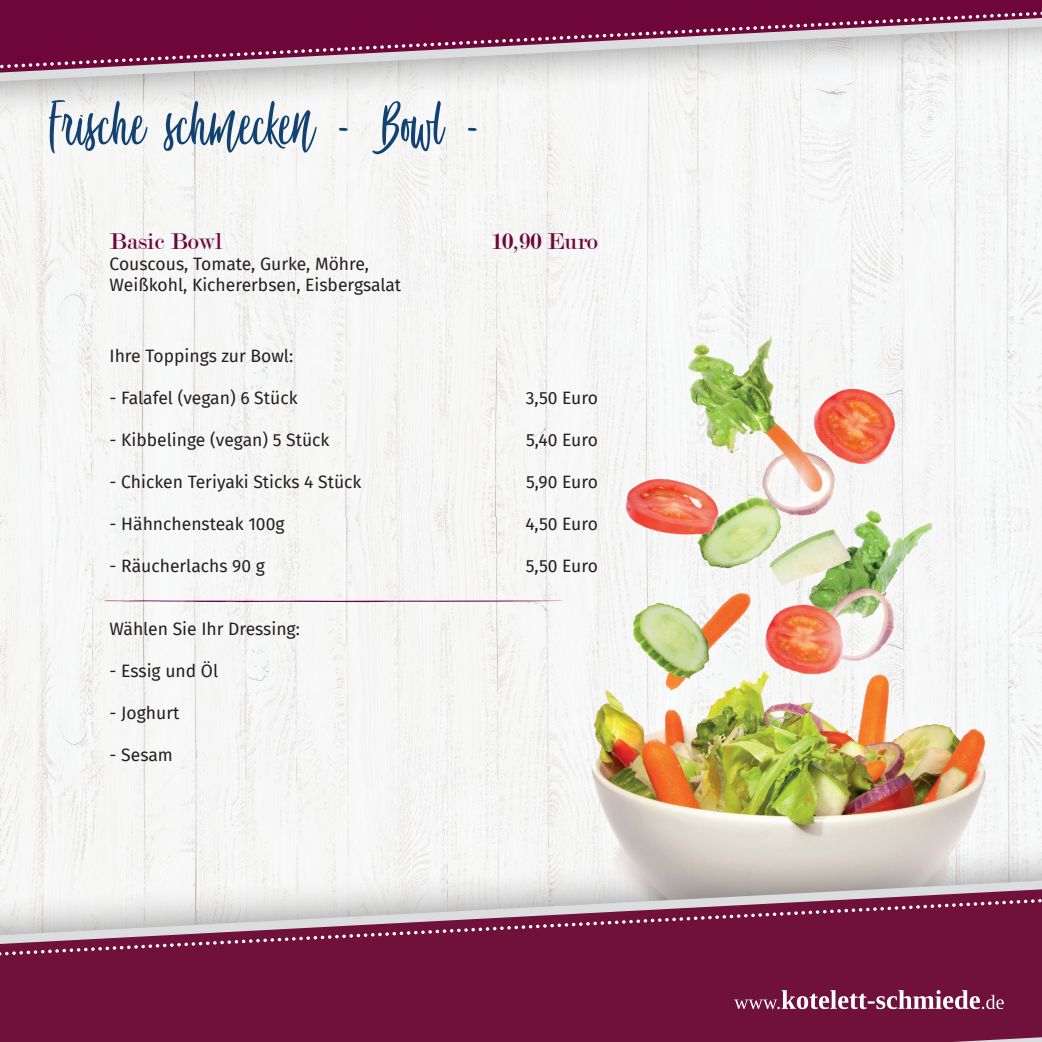
<style>
.page{position:relative;width:1042px;height:1042px;background:#fff}
.page>*{position:absolute;margin:0;border:0;box-sizing:border-box;transform-origin:0 0}
.t1{font:80.67px "Awesome Birds";color:#124271}
.t2{font:24.5px "Modern";color:#6e063a}
.t3{font:17.5px/21px "Fira Sans";color:#231f20}
</style>
<div class="page">
<img style="left:0;top:178px;width:1042px;height:340px">
<img style="left:0;top:518px;width:1042px;height:320px">
<img style="left:564px;top:310px;width:439px;height:528px">
<div style="left:0;top:0;width:1042px;height:178px;background:#f6f7f6"></div>
<svg style="left:0;top:0;width:1042px;height:125px"></svg>
<div style="left:0;top:838px;width:1042px;height:204px;background:#231f20;opacity:.51"></div>
<svg style="left:0;top:871px;width:1042px;height:171px"></svg>
<svg style="left:101px;top:600px;width:465px;height:2px"></svg>
<svg style="left:0;top:883px;width:1042px;height:128px"></svg>
<svg style="left:734px;top:982px;width:276px;height:31px"></svg>
<svg style="left:372px;top:101px;width:29px;height:52px"></svg>
<svg style="left:411px;top:116px;width:27px;height:33px"></svg>
<svg style="left:49px;top:100px;width:246px;height:53px"></svg>
<h1 class="t1" style="left:293px;top:93px;width:152px">■ □ ●</h1>
<h2 class="t2" style="left:110px;top:229px;width:115px">Basic Bowl</h2>
<h2 class="t2" style="left:491px;top:229px;width:108px">10,90 Euro</h2>
<p class="t3" style="left:110px;top:253px;width:293px">Couscous, Tomate, Gurke, Möhre,<br>Weißkohl, Kichererbsen, Eisbergsalat</p>
<p class="t3" style="left:110px;top:345px;width:185px">Ihre Toppings zur Bowl:</p>
<p class="t3" style="left:110px;top:387px;width:190px">- Falafel (vegan) 6 Stück</p>
<p class="t3" style="left:526px;top:387px;width:74px">3,50 Euro</p>
<p class="t3" style="left:110px;top:429px;width:221px">- Kibbelinge (vegan) 5 Stück</p>
<p class="t3" style="left:526px;top:429px;width:73px">5,40 Euro</p>
<p class="t3" style="left:110px;top:471px;width:253px">- Chicken Teriyaki Sticks 4 Stück</p>
<p class="t3" style="left:526px;top:471px;width:73px">5,90 Euro</p>
<p class="t3" style="left:110px;top:513px;width:176px">- Hähnchensteak 100g</p>
<p class="t3" style="left:525px;top:513px;width:74px">4,50 Euro</p>
<p class="t3" style="left:110px;top:555px;width:157px">- Räucherlachs 90 g</p>
<p class="t3" style="left:526px;top:555px;width:74px">5,50 Euro</p>
<p class="t3" style="left:110px;top:618px;width:192px">Wählen Sie Ihr Dressing:</p>
<p class="t3" style="left:110px;top:660px;width:110px">- Essig und Öl</p>
<p class="t3" style="left:110px;top:702px;width:71px">- Joghurt</p>
<p class="t3" style="left:110px;top:744px;width:65px">- Sesam</p>
</div>
